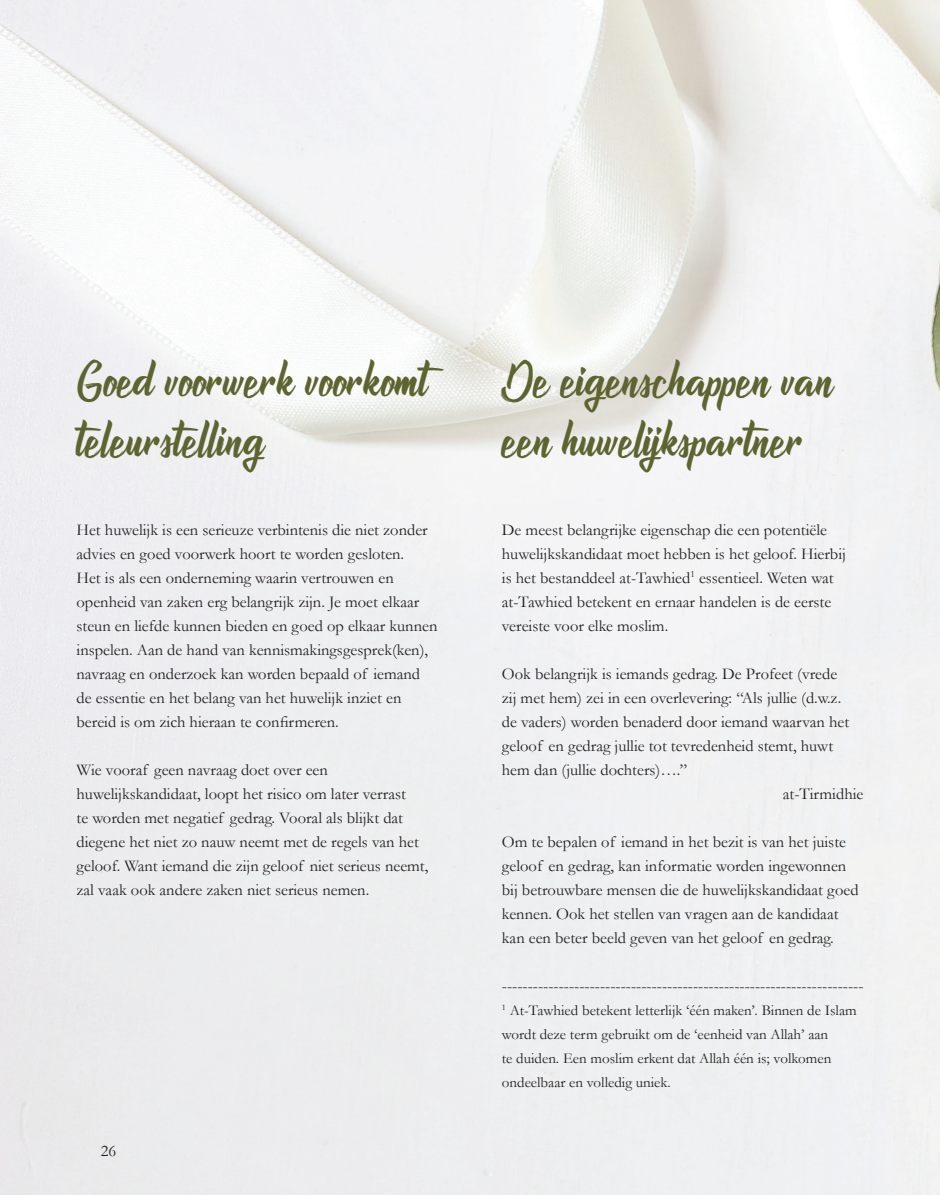
<style>
.page{position:relative;width:940px;height:1195px;background:#fff}
.page>*{position:absolute;margin:0;border:0;box-sizing:border-box;transform-origin:0 0}
.t1{font:45px/60px "Atlantis the lost City";color:#5e6430}
.t2{font:16.5px/24px "Garamond";color:#231f20}
.t3{font:15px/24px "Garamond";color:#231f20}
</style>
<div class="page">
<img style="left:0;top:0;width:940px;height:1195px">
<h1 class="t1" style="left:77px;top:352px;width:353px">Goed voorwerk voorkomt teleurstelling</h1>
<p class="t2" style="left:77px;top:517px;width:362px">Het huwelijk is een serieuze verbintenis die niet zonder advies en goed voorwerk hoort te worden gesloten.<br>Het is als een onderneming waarin vertrouwen en openheid van zaken erg belangrijk zijn. Je moet elkaar steun en liefde kunnen bieden en goed op elkaar kunnen inspelen. Aan de hand van kennismakingsgesprek(ken), navraag en onderzoek kan worden bepaald of iemand de essentie en het belang van het huwelijk inziet en bereid is om zich hieraan te confirmeren.</p>
<p class="t2" style="left:77px;top:757px;width:353px">Wie vooraf geen navraag doet over een huwelijkskandidaat, loopt het risico om later verrast<br>te worden met negatief gedrag. Vooral als blijkt dat diegene het niet zo nauw neemt met de regels van het geloof. Want iemand die zijn geloof niet serieus neemt, zal vaak ook andere zaken niet serieus nemen.</p>
<p class="t2" style="left:101px;top:1138px;width:17px">26</p>
<h1 class="t1" style="left:502px;top:352px;width:333px">De eigenschappen van een huwelijkspartner</h1>
<p class="t2" style="left:502px;top:517px;width:345px">De meest belangrijke eigenschap die een potentiële huwelijkskandidaat moet hebben is het geloof. Hierbij is het bestanddeel at-Tawhied<sup>1</sup> essentieel. Weten wat at-Tawhied betekent en ernaar handelen is de eerste vereiste voor elke moslim.</p>
<p class="t2" style="left:502px;top:661px;width:337px">Ook belangrijk is iemands gedrag. De Profeet (vrede</p>
<p class="t2" style="left:502px;top:685px;width:341px">zij met hem) zei in een overlevering: “Als jullie (d.w.z.</p>
<p class="t2" style="left:502px;top:709px;width:349px">de vaders) worden benaderd door iemand waarvan het</p>
<p class="t2" style="left:502px;top:733px;width:333px">geloof en gedrag jullie tot tevredenheid stemt, huwt</p>
<p class="t2" style="left:502px;top:757px;width:187px">hem dan (jullie dochters)….”</p>
<p class="t2" style="left:783px;top:781px;width:82px">at-Tirmidhie</p>
<p class="t2" style="left:502px;top:829px;width:358px">Om te bepalen of iemand in het bezit is van het juiste geloof en gedrag, kan informatie worden ingewonnen bij betrouwbare mensen die de huwelijkskandidaat goed kennen. Ook het stellen van vragen aan de kandidaat kan een beter beeld geven van het geloof en gedrag.</p>
<p class="t2" style="left:502px;top:973px;width:363px">----------------------------------------------------------------------</p>
<p class="t3" style="left:502px;top:998px;width:356px"><sup>1</sup> At-Tawhied betekent letterlijk ‘één maken’. Binnen de Islam wordt deze term gebruikt om de ‘eenheid van Allah’ aan<br>te duiden. Een moslim erkent dat Allah één is; volkomen ondeelbaar en volledig uniek.</p>
</div>
